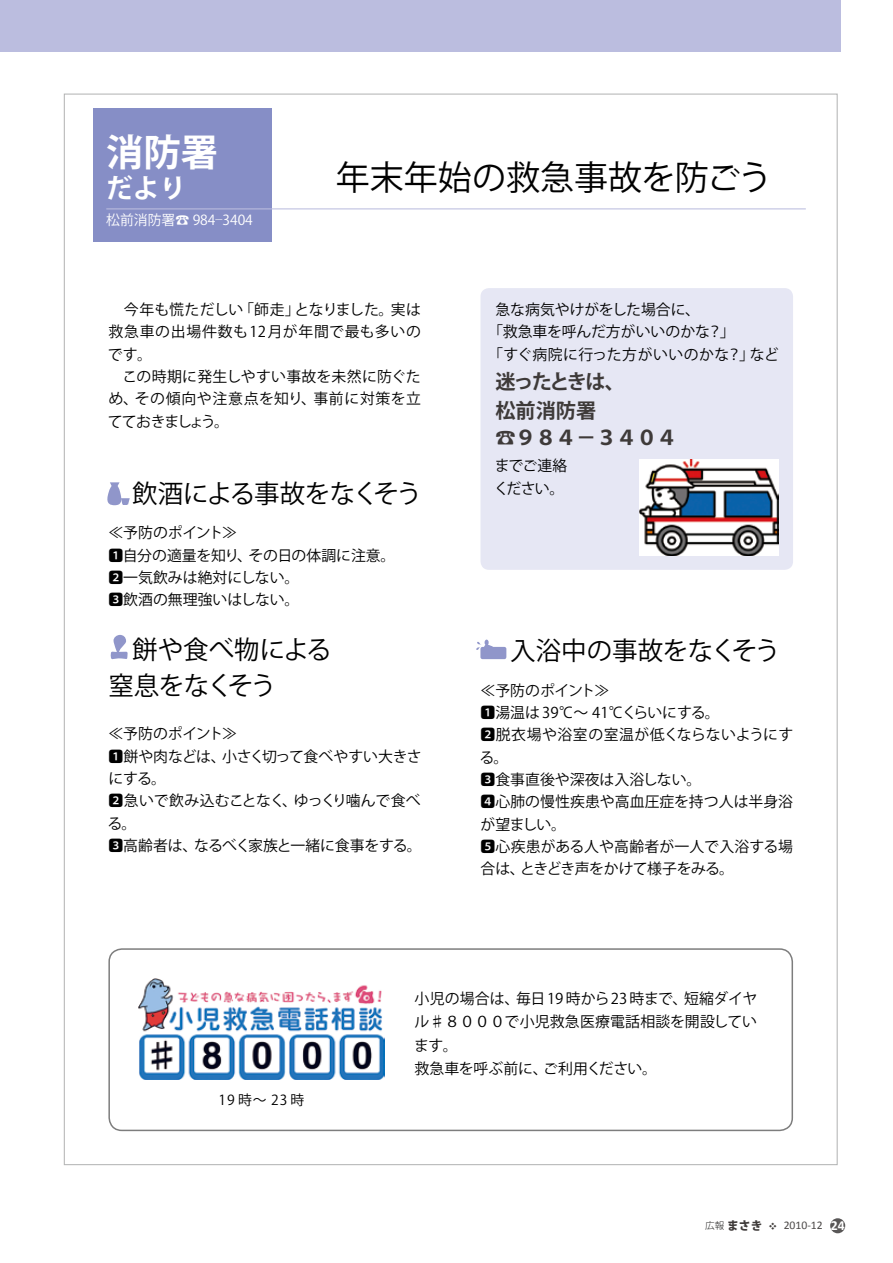
<style>
.page{position:relative;width:893px;height:1263px;background:#fff}
.page>*{position:absolute;margin:0;border:0;box-sizing:border-box;transform-origin:0 0}
.t1{font:700 37.2px "Koz Go Pro";color:#fff}
.t2{font:34.05px "Koz Go Pro";color:#000}
.t3{font:700 26.55px "Koz Go Pro";color:#fff}
.t4{font:25.5px/36.2px "Koz Go Pro";letter-spacing:-.02em;color:#000}
.t5{font:25.5px "Koz Go Pro";letter-spacing:-.04em;color:#000}
.t6{font:700 20.25px/28.2px "Koz Go Pro";color:#3e3a39}
.t7{font:14.85px/22.4px "Koz Go Pro";color:#000}
.t8{font:14.85px "Koz Go Pro";letter-spacing:.035em;color:#000}
.t9{font:14.85px "Koz Go Pro";letter-spacing:-.04em;color:#000}
.t10{font:14.85px/22.4px "Koz Go Pro";letter-spacing:-.02em;color:#000}
.t11{font:14.85px "Koz Go Pro";letter-spacing:.05em;color:#000}
.t12{font:14.85px "Koz Go Pro";letter-spacing:-.03em;color:#000}
.t13{font:14.85px "Koz Go Pro";letter-spacing:.045em;color:#000}
.t14{font:14.85px/22.4px "Koz Go Pro";letter-spacing:-.08em;color:#000}
.t15{font:14.85px/22.4px "Koz Go Pro";letter-spacing:-.05em;color:#000}
.t16{font:14.85px "Koz Go Pro";letter-spacing:-.045em;color:#000}
.t17{font:14.85px "Koz Go Pro";letter-spacing:.04em;color:#000}
.t18{font:13.8px "Koz Go Pro";color:#fff}
.t19{font:13.8px "Koz Go Pro";letter-spacing:.15em;color:#000}
.t20{font:700 13.8px "Calibri";color:#fff}
.t21{font:11.7px "Calibri";color:#4c4948}
.t22{font:800 11.7px "Koz Go Pro";color:#3e3a39}
.t23{font:300 9.6px "Koz Go Pro";color:#1f1e1d}
.t24{font:7.5px "Koz Go Pro";color:#3e3a39}
</style>
<div class="page">
<div style="left:0;top:0;width:840px;height:51px;background:#bbbddf"></div>
<div style="left:480px;top:288px;width:313px;height:282px;background:#e6e7f4;border-radius:9px"></div>
<div style="left:108px;top:948px;width:685px;height:183px;border:2px solid #7d7d7d;border-radius:13px"></div>
<svg style="left:107px;top:482px;width:23px;height:23px"></svg>
<div style="left:480px;top:647px;width:26px;height:12px;background:#9096ca;border-radius:2px"></div>
<svg style="left:476px;top:640px;width:19px;height:14px"></svg>
<svg style="left:111px;top:635px;width:17px;height:24px"></svg>
<img style="left:640px;top:459px;width:138px;height:97px">
<img style="left:138px;top:978px;width:247px;height:101px">
<div style="left:94px;top:108px;width:178px;height:134px;background:#868ec6"></div>
<hr style="left:106px;top:208px;width:700px;height:1px;background:#bbbddf">
<div style="left:830px;top:1218px;width:15px;height:15px;background:#595757;border-radius:50%"></div>
<h1 class="t1" style="left:106px;top:129px;width:113px">消防署</h1>
<h3 class="t3" style="left:106px;top:171px;width:81px">だより</h3>
<p class="t18" style="left:106px;top:211px;width:148px">松前消防署☎ 984―3404</p>
<h2 class="t2" style="left:336px;top:156px;width:437px">年末年始の救急事故を防ごう</h2>
<p class="t7" style="left:239px;top:299px;width:62px">「師走」</p>
<p class="t7" style="left:124px;top:299px;width:121px">今年も慌ただしい</p>
<p class="t11" style="left:108px;top:322px;width:314px">救急車の出場件数も12月が年間で最も多いの</p>
<p class="t7" style="left:108px;top:343px;width:46px">です。</p>
<p class="t7" style="left:108px;top:366px;width:314px">　この時期に発生しやすい事故を未然に防ぐた</p>
<p class="t17" style="left:313px;top:389px;width:109px">事前に対策を立</p>
<p class="t7" style="left:391px;top:299px;width:32px">実は</p>
<p class="t7" style="left:295px;top:299px;width:100px">となりました。</p>
<p class="t13" style="left:135px;top:389px;width:183px">その傾向や注意点を知り、</p>
<p class="t14" style="left:108px;top:388px;width:122px">め、<br>てておきましょう。</p>
<h3 class="t5" style="left:132px;top:477px;width:291px">飲酒による事故をなくそう</h3>
<p class="t7" style="left:108px;top:522px;width:130px">≪予防のポイント≪</p>
<p class="t7" style="left:248px;top:544px;width:148px">その日の体調に注意。</p>
<p class="t7" style="left:108px;top:544px;width:192px">1自分の適量を知り、<br>2一気飲みは絶対にしない。<br>3飲酒の無理強いはしない。</p>
<h3 class="t4" style="left:108px;top:632px;width:225px;text-indent:24px">餅や食べ物による窒息をなくそう</h3>
<p class="t10" style="left:222px;top:723px;width:201px;text-indent:-114px">≪予防のポイント≪<br>小さく切って食べやすい大きさ</p>
<p class="t7" style="left:108px;top:745px;width:119px">1餅や肉などは、にする。</p>
<p class="t16" style="left:294px;top:791px;width:128px">ゆっくり噛んで食べ</p>
<p class="t7" style="left:108px;top:790px;width:178px">2急いで飲み込むことなく</p>
<p class="t7" style="left:108px;top:812px;width:30px">る。</p>
<p class="t12" style="left:194px;top:836px;width:229px">なるべく家族と一緒に食事をする。</p>
<p class="t7" style="left:282px;top:790px;width:16px">、</p>
<p class="t7" style="left:108px;top:835px;width:90px">3高齢者は、</p>
<p class="t7" style="left:495px;top:299px;width:206px">急な病気やけがをした場合に、</p>
<p class="t7" style="left:488px;top:321px;width:223px">「救急車を呼んだ方がいいのかな</p>
<p class="t7" style="left:708px;top:321px;width:16px">?</p>
<p class="t7" style="left:720px;top:321px;width:16px">「</p>
<p class="t8" style="left:488px;top:345px;width:243px">「すぐ病院に行った方がいいのかな</p>
<h3 class="t6" style="left:495px;top:369px;width:183px">迷ったときは、<br>松前消防署<br>☎９８４－３４０４</h3>
<p class="t15" style="left:494px;top:455px;width:75px">までご連絡ください。</p>
<p class="t7" style="left:750px;top:343px;width:31px">など</p>
<p class="t7" style="left:727px;top:343px;width:28px">？」</p>
<h3 class="t4" style="left:510px;top:634px;width:271px">入浴中の事故をなくそう</h3>
<p class="t7" style="left:480px;top:679px;width:130px">≪予防のポイント≪</p>
<p class="t7" style="left:480px;top:702px;width:241px">1湯温は39℃～ 41℃くらいにする。</p>
<p class="t8" style="left:480px;top:725px;width:314px">2脱衣場や浴室の室温が低くならないようにす</p>
<p class="t7" style="left:480px;top:746px;width:30px">る。</p>
<p class="t7" style="left:480px;top:769px;width:222px">3食事直後や深夜は入浴しない。</p>
<p class="t7" style="left:480px;top:791px;width:314px">4心肺の慢性疾患や高血圧症を持つ人は半身浴</p>
<p class="t7" style="left:480px;top:813px;width:87px">が望ましい。</p>
<p class="t7" style="left:480px;top:836px;width:314px">5心疾患がある人や高齢者が一人で入浴する場</p>
<p class="t9" style="left:520px;top:859px;width:215px">ときどき声をかけて様子をみる。</p>
<p class="t7" style="left:480px;top:858px;width:46px">合は、</p>
<p class="t19" style="left:219px;top:1090px;width:87px">19時～ 23時</p>
<p class="t7" style="left:684px;top:988px;width:75px">短縮ダイヤ</p>
<p class="t7" style="left:415px;top:988px;width:106px">小児の場合は、</p>
<p class="t7" style="left:415px;top:1011px;width:344px">ル♯８０００で小児救急医療電話相談を開設してい</p>
<p class="t7" style="left:414px;top:1034px;width:45px">ます。</p>
<p class="t9" style="left:543px;top:1059px;width:115px">ご利用ください。</p>
<p class="t7" style="left:516px;top:988px;width:173px">毎日19 時から 23 時まで、</p>
<p class="t7" style="left:415px;top:1058px;width:134px">救急車を呼ぶ前に、</p>
<p class="t22" style="left:727px;top:1218px;width:37px">まさき</p>
<p class="t23" style="left:705px;top:1219px;width:21px">広報</p>
<p class="t21" style="left:784px;top:1218px;width:41px">2010-12</p>
<p class="t24" style="left:769px;top:1221px;width:9px">❖</p>
<p class="t20" style="left:831px;top:1217px;width:16px">24</p>
</div>
